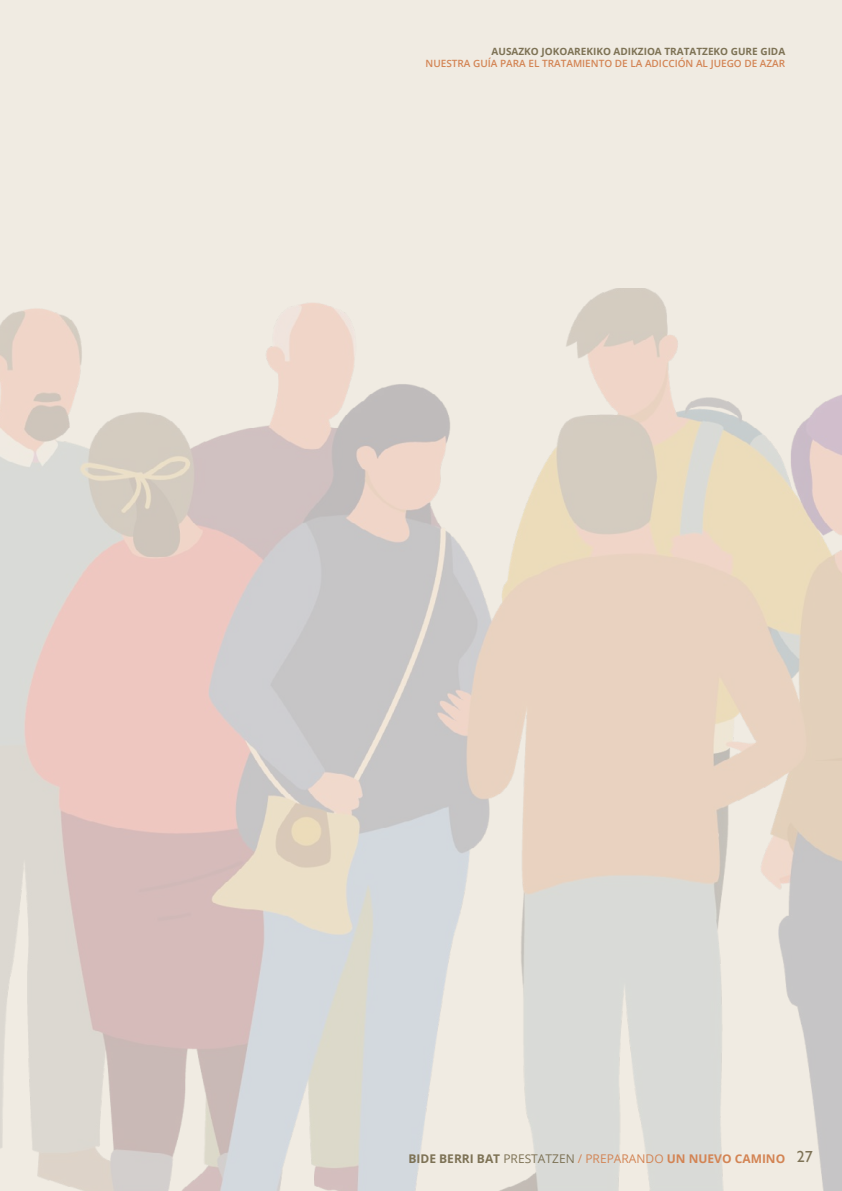
<style>
.page{position:relative;width:842px;height:1191px;background:#f0ebe2}
.page>*{position:absolute;margin:0;border:0;box-sizing:border-box;transform-origin:0 0}
.t1{font:700 12px "Open Sans";color:#d38454}
.t2{font:600 10px "Open Sans";color:#d38454}
.t3{font:700 10px "Open Sans";color:#7d7255}
.s1{color:#7d7255}
.s2{font-weight:400;color:#7d7255}
.s3{font-weight:400}
.s4{font-family:"Gill Sans";font-weight:400;font-size:16px;color:#7d7255}
</style>
<div class="page">
<img style="left:0;top:288px;width:842px;height:903px">
<p class="t3" style="left:492px;top:44px;width:295px">AUSAZKO JOKOAREKIKO ADIKZIOA TRATATZEKO GURE GIDA</p>
<p class="t2" style="left:426px;top:57px;width:361px">NUESTRA GUÍA PARA EL TRATAMIENTO DE LA ADICCIÓN AL JUEGO DE AZAR</p>
<p class="t1" style="left:408px;top:1150px;width:406px"><span class="s1">BIDE BERRI BAT</span> <span class="s2">PRESTATZEN</span> <span class="s3">/ PREPARANDO</span> UN NUEVO CAMINO <span class="s4">27</span></p>
</div>
